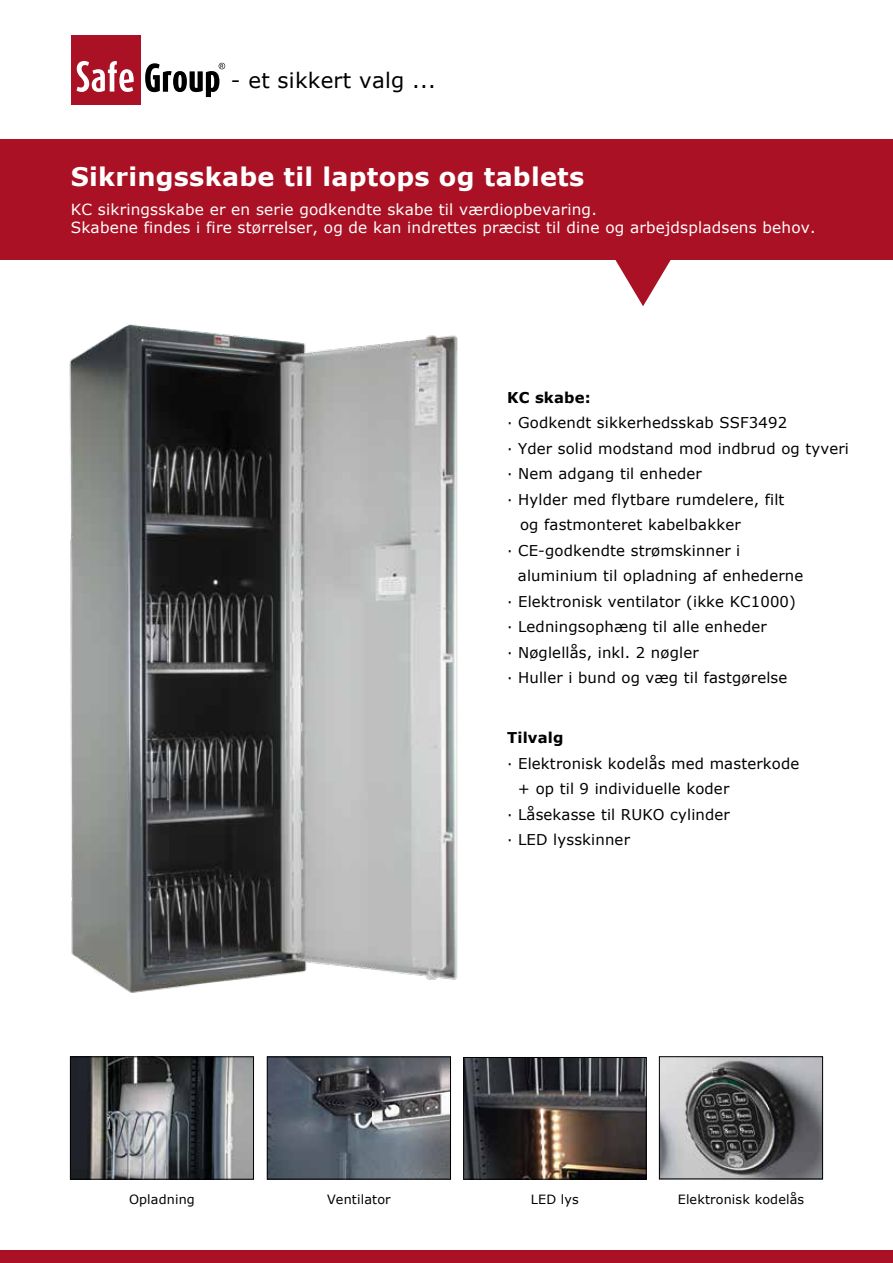
<style>
.page{position:relative;width:893px;height:1263px;background:#fff}
.page>*{position:absolute;margin:0;border:0;box-sizing:border-box;transform-origin:0 0}
.t1{font:700 25.5px "Verdana";letter-spacing:.01em;color:#fff}
.t2{font:21.3px "Verdana";letter-spacing:.01em;color:#000}
.t3{font:15.3px/18.3px "Verdana";letter-spacing:.01em;color:#fff}
.t4{font:14.85px "Verdana";letter-spacing:.01em;color:#000}
.t5{font:700 14.85px "Verdana";letter-spacing:.01em;color:#000}
.t6{font:12.75px "Verdana";letter-spacing:.01em;color:#000}
</style>
<div class="page">
<div style="left:0;top:139px;width:893px;height:120px;background:#aa1124"></div>
<img style="left:72px;top:1058px;width:180px;height:119px">
<img style="left:269px;top:1058px;width:180px;height:119px">
<img style="left:465px;top:1059px;width:180px;height:118px">
<img style="left:661px;top:1058px;width:160px;height:119px">
<img style="left:69px;top:324px;width:389px;height:669px">
<div style="left:70px;top:1056px;width:184px;height:123px;border:1px solid #000"></div>
<div style="left:267px;top:1056px;width:184px;height:123px;border:1px solid #000"></div>
<div style="left:659px;top:1056px;width:164px;height:123px;border:1px solid #000"></div>
<div style="left:463px;top:1057px;width:184px;height:122px;border:1px solid #000"></div>
<div style="left:71px;top:36px;width:69px;height:69px;background:#aa1124"></div>
<svg style="left:77px;top:61px;width:57px;height:31px"></svg>
<svg style="left:145px;top:63px;width:80px;height:34px"></svg>
<svg style="left:613px;top:259px;width:60px;height:47px"></svg>
<div style="left:0;top:1251px;width:893px;height:12px;background:#aa1124"></div>
<h2 class="t2" style="left:231px;top:66px;width:207px">- et sikkert valg ...</h2>
<h1 class="t1" style="left:71px;top:158px;width:515px">Sikringsskabe til laptops og tablets</h1>
<p class="t3" style="left:71px;top:200px;width:746px">KC sikringsskabe er en serie godkendte skabe til værdiopbevaring.<br>Skabene findes i fire størrelser, og de kan indrettes præcist til dine og arbejdspladsens behov.</p>
<p class="t5" style="left:507px;top:387px;width:85px">KC skabe:</p>
<p class="t4" style="left:507px;top:413px;width:281px">· Godkendt sikkerhedsskab SSF3492</p>
<p class="t4" style="left:507px;top:438px;width:343px">· Yder solid modstand mod indbrud og tyveri</p>
<p class="t4" style="left:507px;top:464px;width:196px">· Nem adgang til enheder</p>
<p class="t4" style="left:507px;top:489px;width:279px">· Hylder med flytbare rumdelere, filt</p>
<p class="t4" style="left:520px;top:515px;width:222px">og fastmonteret kabelbakker</p>
<p class="t4" style="left:507px;top:540px;width:235px">· CE-godkendte strømskinner i</p>
<p class="t4" style="left:518px;top:566px;width:287px">aluminium til opladning af enhederne</p>
<p class="t4" style="left:507px;top:591px;width:290px">· Elektronisk ventilator (ikke KC1000)</p>
<p class="t4" style="left:507px;top:617px;width:261px">· Ledningsophæng til alle enheder</p>
<p class="t4" style="left:507px;top:642px;width:193px">· Nøglellås, inkl. 2 nøgler</p>
<p class="t4" style="left:507px;top:668px;width:282px">· Huller i bund og væg til fastgørelse</p>
<p class="t5" style="left:507px;top:727px;width:58px">Tilvalg</p>
<p class="t4" style="left:507px;top:753px;width:294px">· Elektronisk kodelås med masterkode</p>
<p class="t4" style="left:518px;top:778px;width:213px">+ op til 9 individuelle koder</p>
<p class="t4" style="left:507px;top:804px;width:224px">· Låsekasse til RUKO cylinder</p>
<p class="t4" style="left:507px;top:830px;width:124px">· LED lysskinner</p>
<p class="t6" style="left:129px;top:1190px;width:67px">Opladning</p>
<p class="t6" style="left:327px;top:1190px;width:65px">Ventilator</p>
<p class="t6" style="left:531px;top:1190px;width:50px">LED lys</p>
<p class="t6" style="left:678px;top:1190px;width:128px">Elektronisk kodelås</p>
</div>
